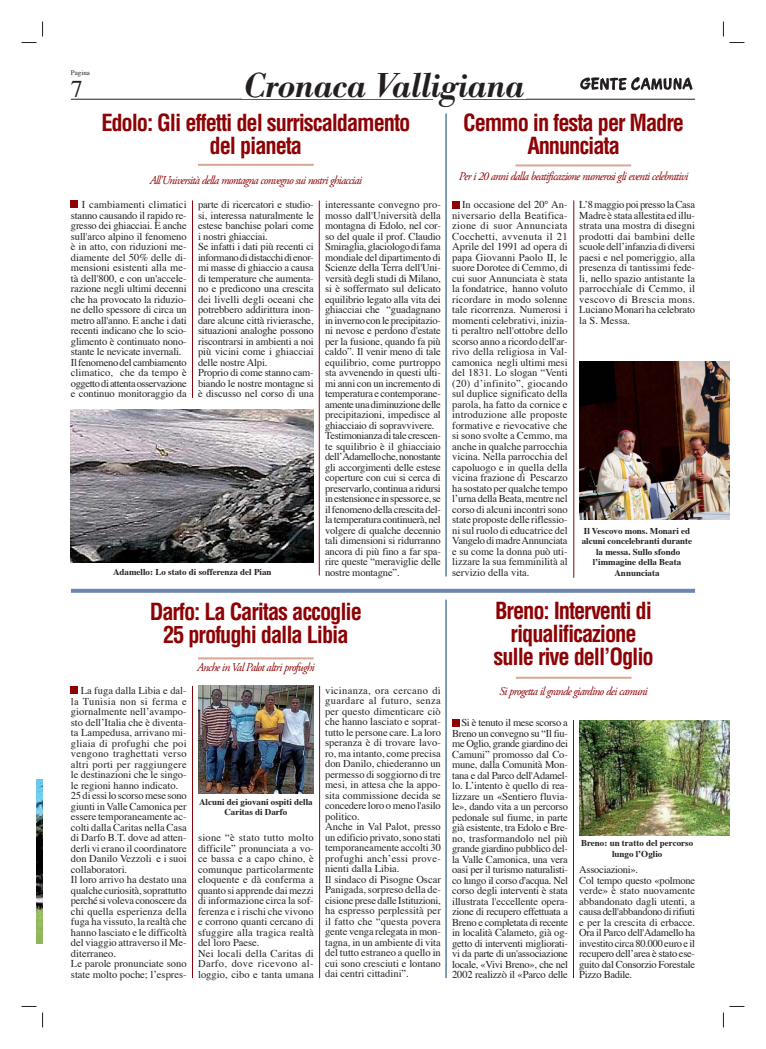
<style>
.page{position:relative;width:766px;height:1049px;background:#fff}
.page>*{position:absolute;margin:0;border:0;box-sizing:border-box;transform-origin:0 0}
.t1{font:italic 600 36px "Bodoni Antiqua T";letter-spacing:-.01em;color:#231f20}
.t2{font:24px "Times";color:#231f20}
.t3{font:700 condensed 23px/23px "Helvetica";letter-spacing:-.05em;color:#8d0305;text-align:center}
.t4{font:italic 12px "Adobe Garamond Pro";letter-spacing:-.06em;color:#8d0305;scale:.96 1}
.t5{font:10.5px/10.5px "Times";letter-spacing:-.01em;color:#231f20}
.t6{font:10.5px/10.5px "Times";letter-spacing:.01em;color:#231f20}
.t7{font:700 9px/10.5px "Times";color:#231f20;text-align:center}
.t8{font:7px "Times";color:#231f20}
</style>
<div class="page">
<hr style="left:71px;top:99px;width:623px;height:1px;background:#231f20">
<img style="left:580px;top:77px;width:113px;height:14px">
<div style="left:433px;top:98px;width:29px;height:7px;background:#fff"></div>
<div style="left:452px;top:201px;width:7px;height:7px;background:#8d0305"></div>
<hr style="left:515px;top:164px;width:116px;height:2px;background:#daa693">
<hr style="left:573px;top:200px;width:1px;height:378px;background:#8d0305">
<img style="left:579px;top:361px;width:150px;height:159px">
<img style="left:37px;top:780px;width:6px;height:163px">
<div style="left:71px;top:201px;width:7px;height:7px;background:#8d0305"></div>
<hr style="left:198px;top:164px;width:116px;height:2px;background:#daa693">
<img style="left:71px;top:410px;width:243px;height:152px">
<svg style="left:71px;top:589px;width:623px;height:4px;background:#748ab5"></svg>
<div style="left:71px;top:687px;width:7px;height:7px;background:#8d0305"></div>
<hr style="left:198px;top:657px;width:116px;height:2px;background:#daa693">
<hr style="left:192px;top:686px;width:1px;height:292px;background:#8d0305">
<img style="left:198px;top:686px;width:116px;height:107px">
<hr style="left:192px;top:200px;width:1px;height:198px;background:#8d0305">
<hr style="left:319px;top:200px;width:1px;height:375px;background:#8d0305">
<div style="left:452px;top:719px;width:7px;height:7px;background:#8d0305"></div>
<hr style="left:515px;top:677px;width:116px;height:2px;background:#daa693">
<img style="left:579px;top:721px;width:150px;height:114px">
<hr style="left:445px;top:600px;width:1px;height:378px;background:#00417c">
<hr style="left:445px;top:113px;width:1px;height:463px;background:#00417c">
<hr style="left:319px;top:686px;width:1px;height:292px;background:#8d0305">
<hr style="left:573px;top:720px;width:1px;height:258px;background:#8d0305">
<svg style="left:22px;top:22px;width:21px;height:21px"></svg>
<svg style="left:22px;top:1006px;width:21px;height:21px"></svg>
<svg style="left:722px;top:22px;width:22px;height:21px"></svg>
<svg style="left:722px;top:1006px;width:22px;height:21px"></svg>
<p class="t8" style="left:71px;top:69px;width:21px">Pagina</p>
<h2 class="t2" style="left:71px;top:79px;width:13px">7</h2>
<h1 class="t1" style="left:244px;top:70px;width:282px">Cronaca Valligiana</h1>
<h3 class="t3" style="left:101px;top:113px;width:310px">Edolo: Gli effetti del surriscaldamento del pianeta</h3>
<p class="t4" style="left:150px;top:175px;width:222px">All'Università della montagna convegno sui nostri ghiacciai</p>
<p class="t5" style="left:71px;top:200px;width:117px;text-indent:11px">I cambiamenti climatici stanno causando il rapido re&shy;gresso dei ghiacciai. E anche sull'arco alpino il fenomeno è in atto, con riduzioni me&shy;diamente del 50% delle di&shy;mensioni esistenti alla me&shy;tà dell'800, e con un'accele&shy;razione negli ultimi decenni che ha provocato la riduzio&shy;ne dello spessore di circa un metro all'anno. E anche i dati recenti indicano che lo scio&shy;glimento è continuato nono&shy;stante le nevicate invernali.<br>Il fenomeno del cambiamento climatico, che da tempo è oggetto di attenta osservazione e continuo monitoraggio da</p>
<p class="t5" style="left:198px;top:200px;width:117px">parte di ricercatori e studio&shy;si, interessa naturalmente le estese banchise polari come i nostri ghiacciai.<br>Se infatti i dati più recenti ci informano di distacchi di enor&shy;mi masse di ghiaccio a causa di temperature che aumenta&shy;no e predicono una crescita dei livelli degli oceani che potrebbero addirittura inon&shy;dare alcune città rivierasche, situazioni analoghe possono riscontrarsi in ambienti a noi più vicini come i ghiacciai delle nostre Alpi.<br>Proprio di come stanno cam&shy;biando le nostre montagne si è discusso nel corso di una</p>
<p class="t5" style="left:325px;top:200px;width:117px">interessante convegno pro&shy;mosso dall'Università della montagna di Edolo, nel cor&shy;so del quale il prof. Claudio<br>Smiraglia, glaciologo di fama mondiale del dipartimento di<br>Scienze della Terra dell'Uni&shy;versità degli studi di Milano, si è soffermato sul delicato equilibrio legato alla vita dei ghiacciai che “guadagnano in inverno con le precipitazio&shy;ni nevose e perdono d'estate per la fusione, quando fa più caldo”. Il venir meno di tale equilibrio, come purtroppo sta avvenendo in questi ulti&shy;mi anni con un incremento di temperatura e contemporane&shy;amente una diminuzione delle precipitazioni, impedisce al ghiacciaio di sopravvivere.<br>Testimonianza di tale crescen&shy;te squilibrio è il ghiacciaio dell’Adamello che, nonostante gli accorgimenti delle estese coperture con cui si cerca di preservarlo, continua a ridursi in estensione e in spessore e, se il fenomeno della crescita del&shy;la temperatura continuerà, nel volgere di qualche decennio tali dimensioni si ridurranno ancora di più fino a far spa&shy;rire queste “meraviglie delle nostre montagne”.</p>
<p class="t7" style="left:113px;top:568px;width:160px">Adamello: Lo stato di sofferenza del Pian</p>
<h3 class="t3" style="left:150px;top:602px;width:214px">Darfo: La Caritas accoglie<br>25 profughi dalla Libia</h3>
<p class="t4" style="left:197px;top:663px;width:124px">Anche in Val Palot altri profughi</p>
<p class="t5" style="left:325px;top:686px;width:117px">vicinanza, ora cercano di guardare al futuro, senza per questo dimenticare ciò che hanno lasciato e soprat&shy;tutto le persone care. La loro speranza è di trovare lavo&shy;ro, ma intanto, come precisa don Danilo, chiederanno un permesso di soggiorno di tre mesi, in attesa che la appo&shy;sita commissione decida se concedere loro o meno l'asilo politico.<br>Anche in Val Palot, presso un edificio privato, sono stati temporaneamente accolti 30 profughi anch’essi prove&shy;nienti dalla Libia.<br>Il sindaco di Pisogne Oscar<br>Panigada, sorpreso della de&shy;cisione prese dalle Istituzioni, ha espresso perplessità per il fatto che “questa povera gente venga relegata in mon&shy;tagna, in un ambiente di vita del tutto estraneo a quello in cui sono cresciuti e lontano dai centri cittadini”.</p>
<p class="t5" style="left:71px;top:686px;width:117px;text-indent:10px">La fuga dalla Libia e dal&shy;la Tunisia non si ferma e giornalmente nell’avampo&shy;sto dell’Italia che è diventa&shy;ta Lampedusa, arrivano mi&shy;gliaia di profughi che poi vengono traghettati verso altri porti per raggiungere le destinazioni che le singo&shy;le regioni hanno indicato.<br>25 di essi lo scorso mese sono giunti in Valle Camonica per essere temporaneamente ac&shy;colti dalla Caritas nella Casa di Darfo B.T. dove ad atten&shy;derli vi erano il coordinatore don Danilo Vezzoli e i suoi collaboratori.<br>Il loro arrivo ha destato una qualche curiosità, soprattutto perché si voleva conoscere da chi quella esperienza della fuga ha vissuto, la realtà che hanno lasciato e le difficoltà del viaggio attraverso il Me&shy;diterraneo.<br>Le parole pronunciate sono state molto poche; l’espres-</p>
<p class="t7" style="left:199px;top:797px;width:115px">Alcuni dei giovani ospiti della<br>Caritas di Darfo</p>
<p class="t6" style="left:198px;top:833px;width:117px">sione “è stato tutto molto difficile” pronunciata a vo&shy;ce bassa e a capo chino, è comunque particolarmente eloquente e dà conferma a quanto si apprende dai mezzi di informazione circa la sof&shy;ferenza e i rischi che vivono e corrono quanti cercano di sfuggire alla tragica realtà del loro Paese.<br>Nei locali della Caritas di<br>Darfo, dove ricevono al&shy;loggio, cibo e tanta umana</p>
<h3 class="t3" style="left:463px;top:113px;width:222px">Cemmo in festa per Madre<br>Annunciata</h3>
<p class="t4" style="left:459px;top:171px;width:240px">Per i 20 anni dalla beatificazione numerosi gli eventi celebrativi</p>
<p class="t5" style="left:579px;top:200px;width:117px;text-align:justify">L’8 maggio poi presso la Casa Madre è stata allestita ed illu&shy;strata una mostra di disegni prodotti dai bambini delle scuole dell’infanzia di diversi paesi e nel pomeriggio, alla presenza di tantissimi fede&shy;li, nello spazio antistante la parrocchiale di Cemmo, il vescovo di Brescia mons.<br>Luciano Monari ha celebrato la S. Messa.</p>
<p class="t5" style="left:452px;top:200px;width:117px;text-align:justify;text-indent:10px">In occasione del 20° An&shy;niversario della Beatifica&shy;zione di suor Annunciata Cocchetti, avvenuta il 21<br>Aprile del 1991 ad opera di papa Giovanni Paolo II, le suore Dorotee di Cemmo, di cui suor Annunciata è stata la fondatrice, hanno voluto ricordare in modo solenne tale ricorrenza. Numerosi i momenti celebrativi, inizia&shy;ti peraltro nell'ottobre dello scorso anno a ricordo dell'ar&shy;rivo della religiosa in Val&shy;camonica negli ultimi mesi del 1831. Lo slogan “Venti (20) d’infinito”, giocando sul duplice significato della parola, ha fatto da cornice e introduzione alle proposte formative e rievocative che si sono svolte a Cemmo, ma anche in qualche parrocchia vicina. Nella parrocchia del capoluogo e in quella della vicina frazione di Pescarzo ha sostato per qualche tempo l’urna della Beata, mentre nel corso di alcuni incontri sono state proposte delle riflessio&shy;ni sul ruolo di educatrice del Vangelo di madre Annunciata e su come la donna può uti&shy;lizzare la sua femminilità al servizio della vita.</p>
<p class="t7" style="left:581px;top:526px;width:112px">Il Vescovo mons. Monari ed alcuni concelebranti durante la messa. Sullo sfondo l’immagine della Beata<br>Annunciata</p>
<h3 class="t3" style="left:493px;top:601px;width:162px">Breno: Interventi di riqualificazione sulle rive dell’Oglio</h3>
<p class="t4" style="left:499px;top:687px;width:156px">Si progetta il grande giardino dei camuni</p>
<p class="t5" style="left:452px;top:718px;width:117px;text-align:justify;text-indent:9px">Si è tenuto il mese scorso a Breno un convegno su “Il fiu&shy;me Oglio, grande giardino dei Camuni” promosso dal Co&shy;mune, dalla Comunità Mon&shy;tana e dal Parco dell'Adamel&shy;lo. L’intento è quello di rea&shy;lizzare un «Sentiero fluvia&shy;le», dando vita a un percorso pedonale sul fiume, in parte già esistente, tra Edolo e Bre&shy;no, trasformandolo nel più grande giardino pubblico del&shy;la Valle Camonica, una vera oasi per il turismo naturalisti&shy;co lungo il corso d'acqua. Nel corso degli interventi è stata illustrata l'eccellente opera&shy;zione di recupero effettuata a Breno e completata di recente in località Calameto, già og&shy;getto di interventi migliorati&shy;vi da parte di un'associazione locale, «Vivi Breno», che nel 2002 realizzò il «Parco delle</p>
<p class="t7" style="left:581px;top:839px;width:114px">Breno: un tratto del percorso lungo l’Oglio</p>
<p class="t5" style="left:579px;top:865px;width:117px">Associazioni».<br>Col tempo questo «polmone verde» è stato nuovamente abbandonato dagli utenti, a causa dell'abbandono di rifiuti e per la crescita di erbacce.<br>Ora il Parco dell'Adamello ha investito circa 80.000 euro e il recupero dell’area è stato ese&shy;guito dal Consorzio Forestale<br>Pizzo Badile.</p>
</div>
